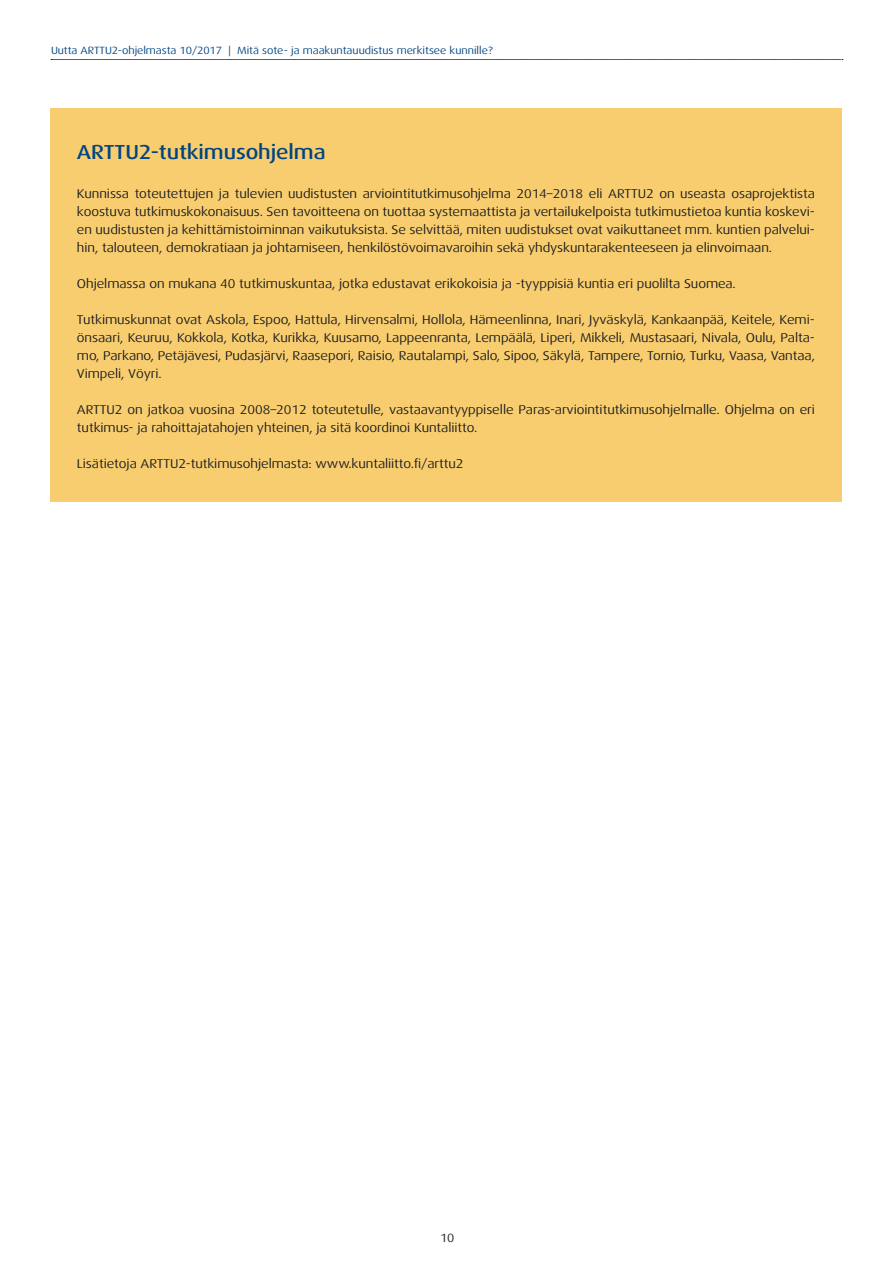
<style>
.page{position:relative;width:893px;height:1263px;background:#fff}
.page>*{position:absolute;margin:0;border:0;box-sizing:border-box;transform-origin:0 0}
.t1{font:500 20.25px "Dax Wide";letter-spacing:-.005em;color:#004483}
.t2{font:12.75px/18px "Dax Wide";letter-spacing:-.005em;color:#1b1c20;text-align:justify}
.t3{font:12px "Dax Wide";color:#1b1c20}
.t4{font:10.5px "Dax Wide";color:#004483}
</style>
<div class="page">
<svg style="left:51px;top:59px;width:792px;height:1px"></svg>
<div style="left:51px;top:108px;width:791px;height:393px;background:#f8cd6f"></div>
<p class="t4" style="left:51px;top:44px;width:443px">Uutta ARTTU2-ohjelmasta 10/2017 | Mitä sote- ja maakuntauudistus merkitsee kunnille?</p>
<h1 class="t1" style="left:77px;top:141px;width:250px">ARTTU2-tutkimusohjelma</h1>
<p class="t2" style="left:77px;top:185px;width:739px">Kunnissa toteutettujen ja tulevien uudistusten arviointitutkimusohjelma 2014–2018 eli ARTTU2 on useasta osaprojektista koostuva tutkimuskokonaisuus. Sen tavoitteena on tuottaa systemaattista ja vertailukelpoista tutkimustietoa kuntia koskevi&shy;en uudistusten ja kehittämistoiminnan vaikutuksista. Se selvittää, miten uudistukset ovat vaikuttaneet mm. kuntien palvelui&shy;hin, talouteen, demokratiaan ja johtamiseen, henkilöstövoimavaroihin sekä yhdyskuntarakenteeseen ja elinvoimaan.</p>
<p class="t2" style="left:77px;top:275px;width:660px">Ohjelmassa on mukana 40 tutkimuskuntaa, jotka edustavat erikokoisia ja -tyyppisiä kuntia eri puolilta Suomea.</p>
<p class="t2" style="left:77px;top:311px;width:739px">Tutkimuskunnat ovat Askola, Espoo, Hattula, Hirvensalmi, Hollola, Hämeenlinna, Inari, Jyväskylä, Kankaanpää, Keitele, Kemi&shy;önsaari, Keuruu, Kokkola, Kotka, Kurikka, Kuusamo, Lappeenranta, Lempäälä, Liperi, Mikkeli, Mustasaari, Nivala, Oulu, Palta&shy;mo, Parkano, Petäjävesi, Pudasjärvi, Raasepori, Raisio, Rautalampi, Salo, Sipoo, Säkylä, Tampere, Tornio, Turku, Vaasa, Vantaa, Vimpeli, Vöyri.</p>
<p class="t2" style="left:77px;top:401px;width:739px">ARTTU2 on jatkoa vuosina 2008–2012 toteutetulle, vastaavantyyppiselle Paras-arviointitutkimusohjelmalle. Ohjelma on eri tutkimus- ja rahoittajatahojen yhteinen, ja sitä koordinoi Kuntaliitto.</p>
<p class="t2" style="left:77px;top:455px;width:388px">Lisätietoja ARTTU2-tutkimusohjelmasta: www.kuntaliitto.fi/arttu2</p>
<p class="t3" style="left:440px;top:1231px;width:16px">10</p>
</div>
